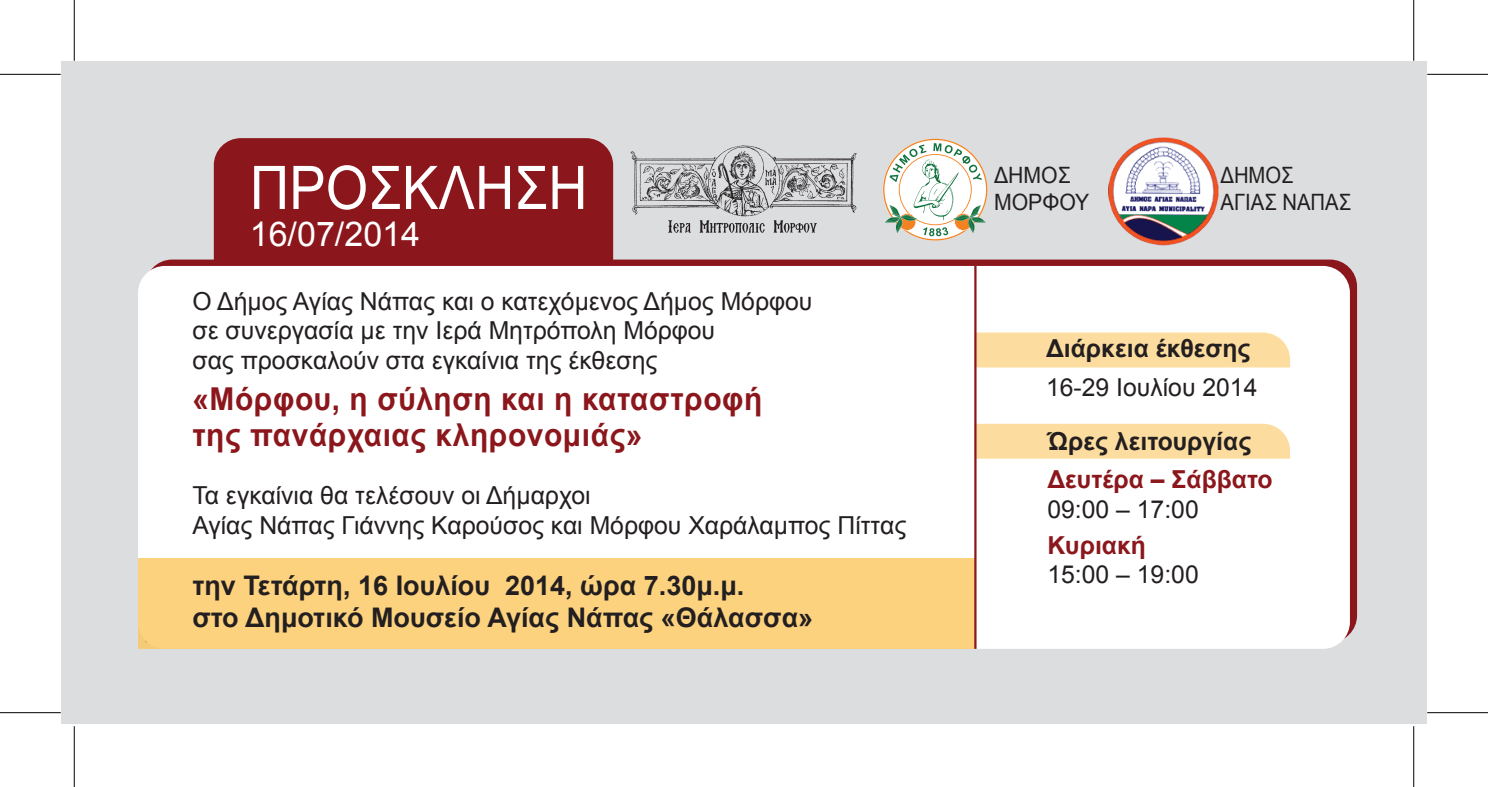
<style>
.page{position:relative;width:1488px;height:787px;background:#fff}
.page>*{position:absolute;margin:0;border:0;box-sizing:border-box;transform-origin:0 0}
.t1{font:60.07px "Arial";color:#fff;scale:.91 1}
.t2{font:33.98px "Arial";color:#fff}
.t3{font:700 31.5px/36px "Arial";letter-spacing:.02em;color:#8b171c;scale:.95 1}
.t4{font:700 27px/32.4px "Arial";color:#231f20}
.t5{font:24.75px/29.7px "Arial";color:#231f20}
.t6{font:700 24.75px "Arial";color:#231f20}
.t7{font:700 24.75px "Arial";color:#8b171c}
.t8{font:22.5px/27px "Arial";color:#231f20;scale:.9 1}
.t9{font:22.5px/27px "Arial";color:#231f20;scale:.94 1}
</style>
<div class="page">
<div style="left:61px;top:61px;width:1365px;height:663px;background:#dcdddf"></div>
<div style="left:214px;top:138px;width:399px;height:201px;background:#8b171c;border-radius:27px"></div>
<div style="left:138px;top:266px;width:1212px;height:382px;background:#fff;border-radius:27px"></div>
<div style="left:138px;top:557px;width:838px;height:91px;background:#fcd27f"></div>
<div style="left:976px;top:332px;width:314px;height:35px;background:#fddd9f"></div>
<div style="left:976px;top:423px;width:314px;height:35px;background:#fddd9f"></div>
<hr style="left:974px;top:266px;width:2px;height:382px;background:#8b171c">
<img style="left:630px;top:146px;width:227px;height:87px">
<svg style="left:883px;top:139px;width:104px;height:101px"></svg>
<img style="left:1109px;top:137px;width:109px;height:109px">
<hr style="left:0;top:74px;width:61px;height:1px;background:#000">
<hr style="left:1427px;top:74px;width:61px;height:1px;background:#000">
<hr style="left:0;top:712px;width:61px;height:1px;background:#000">
<hr style="left:1427px;top:712px;width:61px;height:1px;background:#000">
<hr style="left:74px;top:0;width:1px;height:61px;background:#000">
<hr style="left:74px;top:726px;width:1px;height:60px;background:#000">
<hr style="left:1413px;top:0;width:1px;height:61px;background:#000">
<hr style="left:1413px;top:726px;width:1px;height:60px;background:#000">
<h1 class="t1" style="left:250px;top:148px;width:373px">ΠΡΟΣΚΛΗΣΗ</h1>
<h2 class="t2" style="left:250px;top:212px;width:172px">16/07/2014</h2>
<p class="t5" style="left:192px;top:286px;width:622px">O Δήμος Αγίας Νάπας και ο κατεχόμενος Δήμος Μόρφου σε συνεργασία με την Ιερά Μητρόπολη Μόρφου<br>σας προσκαλούν στα εγκαίνια της έκθεσης</p>
<p class="t3" style="left:192px;top:381px;width:602px">«Μόρφου, η σύληση και η καταστροφή της πανάρχαιας κληρονομιάς»</p>
<p class="t5" style="left:192px;top:481px;width:715px">Τα εγκαίνια θα τελέσουν οι Δήμαρχοι<br>Αγίας Νάπας Γιάννης Καρούσος και Μόρφου Χαράλαμπος Πίττας</p>
<p class="t4" style="left:192px;top:569px;width:622px">την Τετάρτη, 16 Ιουλίου 2014, ώρα 7.30μ.μ.<br>στο Δημοτικό Μουσείο Αγίας Νάπας «Θάλασσα»</p>
<p class="t9" style="left:994px;top:162px;width:103px">ΔΗΜΟΣ<br>ΜΟΡΦΟΥ</p>
<p class="t8" style="left:1220px;top:162px;width:147px">ΔΗΜΟΣ<br>ΑΓΙΑΣ ΝΑΠΑΣ</p>
<p class="t6" style="left:1046px;top:332px;width:206px">Διάρκεια έκθεσης</p>
<p class="t5" style="left:1046px;top:372px;width:213px">16-29 Ιουλίου 2014</p>
<p class="t6" style="left:1047px;top:424px;width:205px">Ώρες λειτουργίας</p>
<p class="t7" style="left:1047px;top:462px;width:227px">Δευτέρα – Σάββατο</p>
<p class="t5" style="left:1047px;top:494px;width:153px">09:00 – 17:00</p>
<p class="t7" style="left:1047px;top:528px;width:100px">Κυριακή</p>
<p class="t5" style="left:1047px;top:559px;width:153px">15:00 – 19:00</p>
</div>
